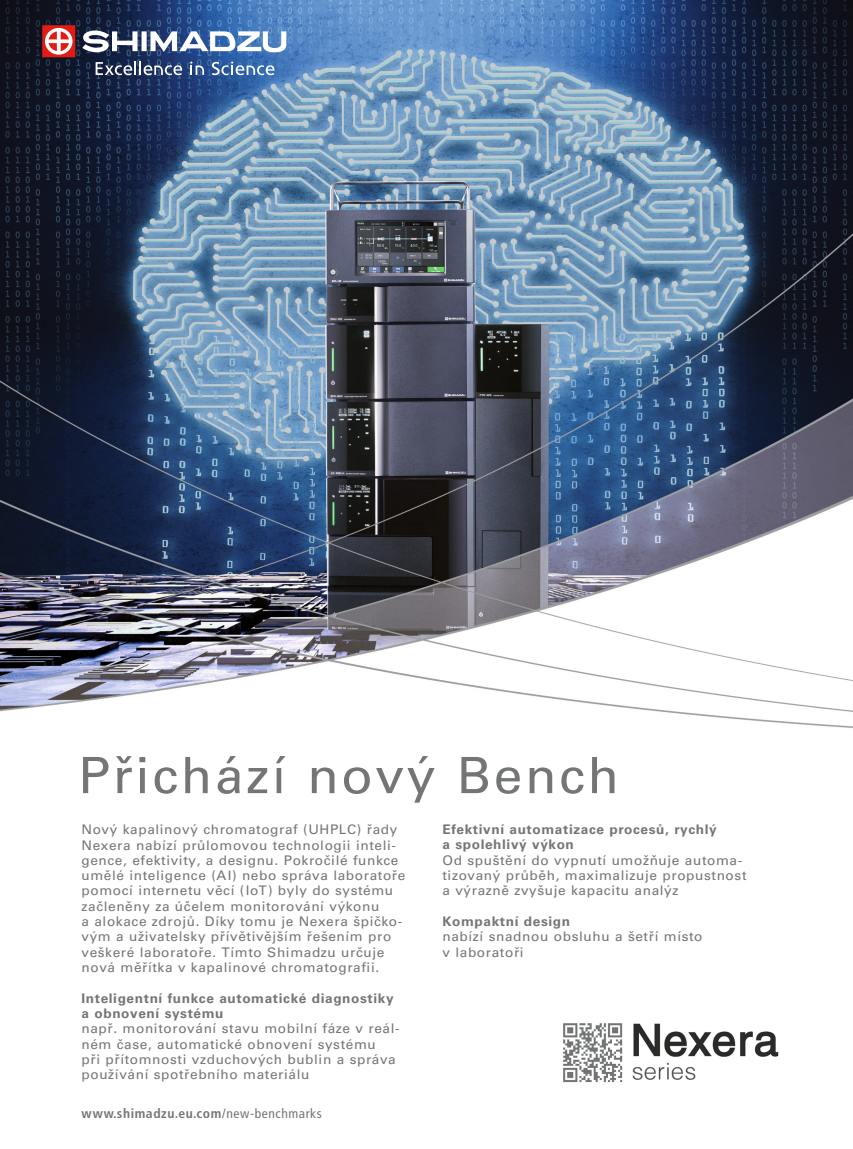
<style>
.page{position:relative;width:853px;height:1149px;background:#fff}
.page>*{position:absolute;margin:0;border:0;box-sizing:border-box;transform-origin:0 0}
.t1{font:500 50.1px "Univers CE";letter-spacing:.05em;color:#747675}
.t2{font:500 13.2px/15.3px "Univers CE";letter-spacing:.045em;color:#747675}
.t3{font:700 13.2px/15.3px "Univers CE";letter-spacing:.045em;color:#747675}
.t4{font:700 condensed 13.2px "Frutiger LT";letter-spacing:.04em;color:#747675}
.s1{font-weight:400}
</style>
<div class="page">
<img style="left:0;top:0;width:853px;height:728px">
<svg style="left:42px;top:25px;width:33px;height:32px"></svg>
<svg style="left:82px;top:30px;width:55px;height:22px"></svg>
<div style="left:141px;top:31px;width:6px;height:20px;background:#fff"></div>
<svg style="left:150px;top:31px;width:136px;height:21px"></svg>
<svg style="left:96px;top:61px;width:86px;height:14px"></svg>
<svg style="left:190px;top:61px;width:14px;height:14px"></svg>
<svg style="left:212px;top:61px;width:62px;height:14px"></svg>
<img style="left:632px;top:1023px;width:147px;height:57px">
<img style="left:563px;top:1023px;width:60px;height:60px">
<h1 class="t1" style="left:78px;top:746px;width:542px">Přichází nový Bench</h1>
<p class="t2" style="left:81px;top:822px;width:325px">Nový kapalinový chromatograf (UHPLC) řady Nexera nabízí průlomovou technologii inteli&shy;gence, efektivity, a designu. Pokročilé funkce umělé inteligence (AI) nebo správa laboratoře pomocí internetu věcí (IoT) byly do systému začleněny za účelem monitorování výkonu<br>a alokace zdrojů. Díky tomu je Nexera špičko&shy;vým a uživatelsky přívětivějším řešením pro veškeré laboratoře. Tímto Shimadzu určuje nová měřítka v kapalinové chromatografii.</p>
<p class="t3" style="left:81px;top:990px;width:313px">Inteligentní funkce automatické diagnostiky a obnovení systému</p>
<p class="t2" style="left:81px;top:1020px;width:320px">např. monitorování stavu mobilní fáze v reál&shy;ném čase, automatické obnovení systému<br>při přítomnosti vzduchových bublin a správa používání spotřebního materiálu</p>
<p class="t3" style="left:442px;top:822px;width:276px">Efektivní automatizace procesů, rychlý a spolehlivý výkon</p>
<p class="t2" style="left:442px;top:852px;width:305px">Od spuštění do vypnutí umožňuje automa&shy;tizovaný průběh, maximalizuje propustnost a výrazně zvyšuje kapacitu analýz</p>
<p class="t3" style="left:442px;top:913px;width:129px">Kompaktní design</p>
<p class="t2" style="left:442px;top:929px;width:262px">nabízí snadnou obsluhu a šetří místo v laboratoři</p>
<p class="t4" style="left:81px;top:1105px;width:242px">www.shimadzu.eu.com<span class="s1">/new-benchmarks</span></p>
</div>
